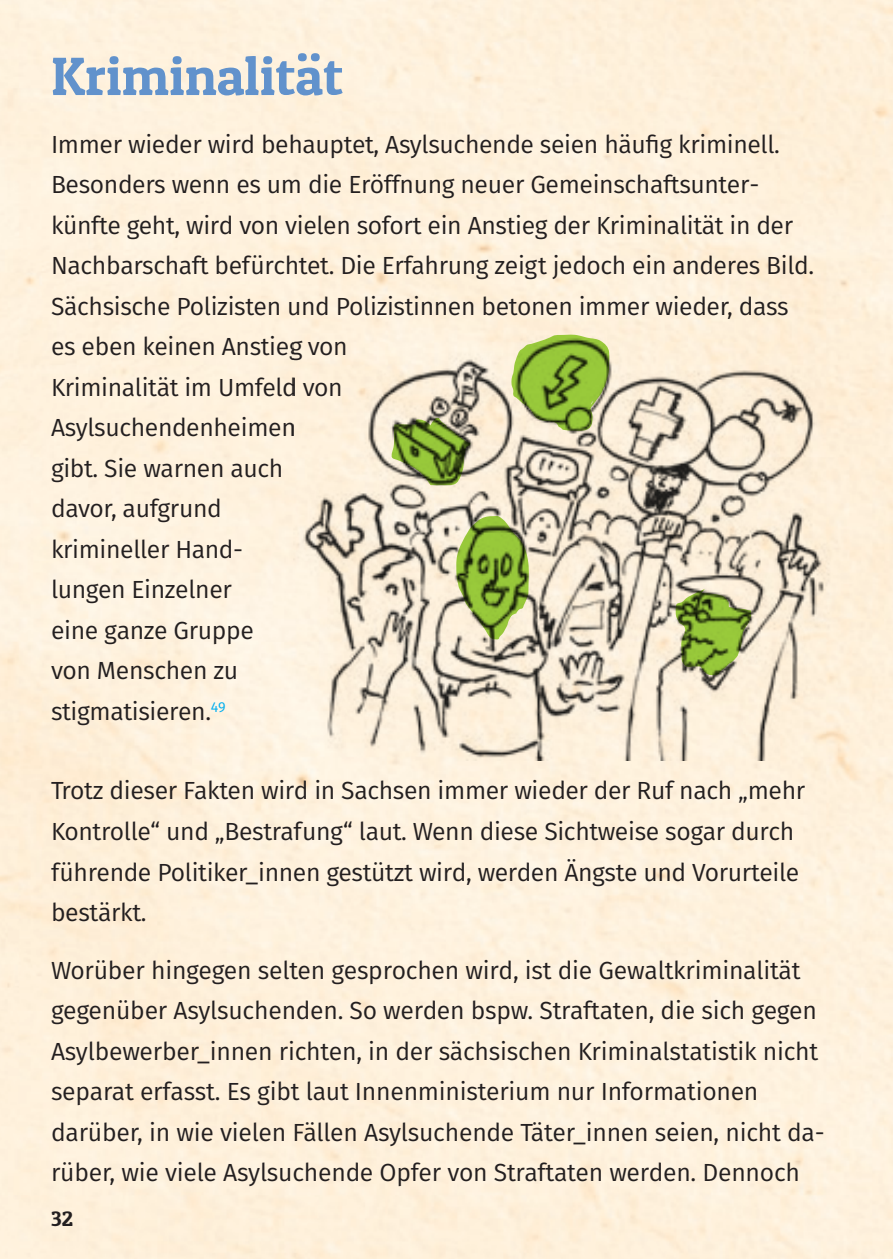
<style>
.page{position:relative;width:893px;height:1259px;background:#fef1dc}
.page>*{position:absolute;margin:0;border:0;box-sizing:border-box;transform-origin:0 0}
.Headline_1{font:54px "Patua One";color:#6192cc}
.Text{font:24.6px/40.5px "Fira Sans";letter-spacing:-.015em;color:#231f20}
.t1{font:21px "Patua One";color:#231f20}
</style>
<div class="page">
<img style="left:293px;top:319px;width:555px;height:441px">
<img style="left:588px;top:349px;width:119px;height:175px">
<p class="Headline_1" style="left:51px;top:43px;width:294px">Kriminalität</p>
<p class="Text" style="left:51px;top:126px;width:765px">Immer wieder wird behauptet, Asylsuchende seien häufig kriminell.<br>Besonders wenn es um die Eröffnung neuer Gemeinschaftsunter&shy;künfte geht, wird von vielen sofort ein Anstieg der Kriminalität in der Nachbarschaft befürchtet. Die Erfahrung zeigt jedoch ein anderes Bild.<br>Sächsische Polizisten und Polizistinnen betonen immer wieder, dass es eben keinen Anstieg von<br>Kriminalität im Umfeld von<br>Asylsuchendenheimen<br>gibt. Sie warnen auch<br>davor, aufgrund<br>krimineller Hand-<br>lungen Einzelner<br>eine ganze Gruppe<br>von Menschen zu<br>stigmatisieren.<sup>49</sup></p>
<p class="Text" style="left:51px;top:772px;width:756px">Trotz dieser Fakten wird in Sachsen immer wieder der Ruf nach „mehr Kontrolle“ und „Bestrafung“ laut. Wenn diese Sichtweise sogar durch führende Politiker_innen gestützt wird, werden Ängste und Vorurteile bestärkt.</p>
<p class="Text" style="left:51px;top:951px;width:775px">Worüber hingegen selten gesprochen wird, ist die Gewaltkriminalität gegenüber Asylsuchenden. So werden bspw. Straftaten, die sich gegen Asylbewerber_innen richten, in der sächsischen Kriminalstatistik nicht separat erfasst. Es gibt laut Innenministerium nur Informationen darüber, in wie vielen Fällen Asylsuchende Täter_innen seien, nicht da&shy;rüber, wie viele Asylsuchende Opfer von Straftaten werden. Dennoch</p>
<p class="t1" style="left:51px;top:1205px;width:24px">32</p>
</div>
